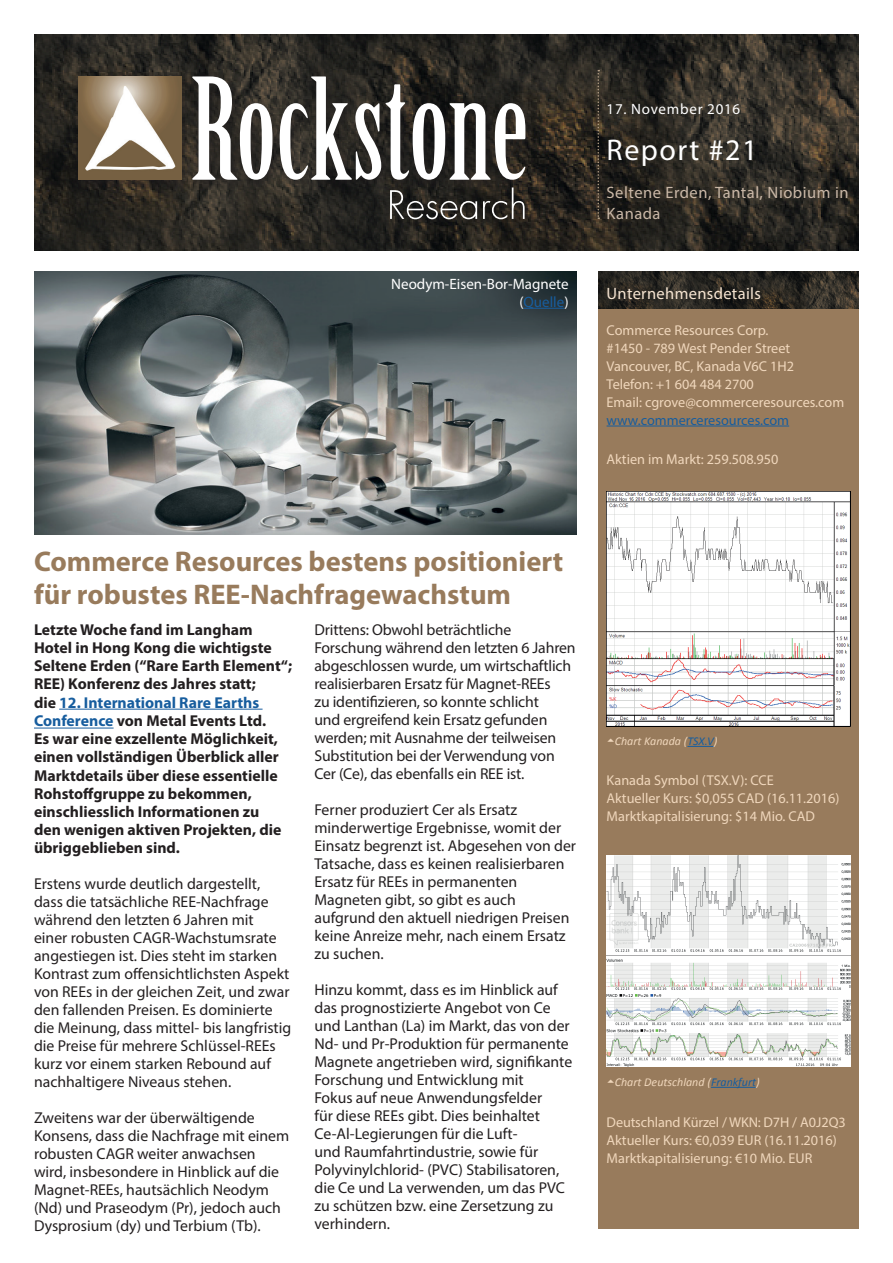
<style>
.page{position:relative;width:893px;height:1263px;background:#fff}
.page>*{position:absolute;margin:0;border:0;box-sizing:border-box;transform-origin:0 0}
.t1{font:30px "Myriad Pro";letter-spacing:.05em;color:#fff}
.t2{font:700 28.5px/33px "Myriad Pro";color:#987b5c}
.t3{font:16.5px/21px "Myriad Pro";letter-spacing:.03em;color:#cab8a7}
.t4{font:16.5px "Myriad Pro";letter-spacing:.02em;color:#f5e4d1}
.t5{font:15.75px/18px "Myriad Pro";color:#231f20}
.t6{font:700 15.75px/18.1px "Myriad Pro";color:#231f20}
.t7{font:15px/18px "Myriad Pro";color:#fff;text-align:right}
.t8{font:15px "Myriad Pro";letter-spacing:.05em;color:#fff}
.t9{font:14.25px/18px "Myriad Pro";color:#f0d7bc}
.t10{font:14.25px "Myriad Pro";color:#175d9e}
.t11{font:italic 12px "Calibri";color:#f0d7bc}
.s1{color:#175d9e}
</style>
<div class="page">
<img style="left:34px;top:34px;width:825px;height:216px">
<div style="left:186px;top:71px;width:351px;height:160px;background:#231f20;opacity:.65"></div>
<svg style="left:193px;top:76px;width:79px;height:104px"></svg>
<svg style="left:280px;top:76px;width:245px;height:104px"></svg>
<svg style="left:390px;top:190px;width:87px;height:29px;background:#4d4b48"></svg>
<svg style="left:483px;top:187px;width:42px;height:32px"></svg>
<svg style="left:597px;top:70px;width:2px;height:149px"></svg>
<div style="left:72px;top:71px;width:121px;height:121px;background:#231f20;opacity:.65"></div>
<img style="left:78px;top:76px;width:103px;height:104px">
<div style="left:598px;top:271px;width:261px;height:958px;background:#987b5c"></div>
<hr style="left:59px;top:709px;width:204px;height:1px;background:#175d9e">
<hr style="left:34px;top:728px;width:80px;height:1px;background:#175d9e">
<img style="left:598px;top:271px;width:261px;height:37px">
<hr style="left:607px;top:426px;width:182px;height:1px;background:#175d9e">
<img style="left:607px;top:492px;width:243px;height:234px">
<img style="left:607px;top:856px;width:243px;height:210px">
<svg style="left:687px;top:746px;width:27px;height:1px"></svg>
<hr style="left:711px;top:1087px;width:45px;height:1px;background:#175d9e">
<img style="left:34px;top:271px;width:543px;height:264px">
<hr style="left:524px;top:308px;width:40px;height:1px;background:#175d9e">
<p class="t7" style="left:391px;top:274px;width:179px">Neodym-Eisen-Bor-Magnete (<span class="s1">Quelle</span>)</p>
<p class="t8" style="left:607px;top:100px;width:135px">17. November 2016</p>
<h1 class="t1" style="left:607px;top:132px;width:152px">Report #21</h1>
<p class="t3" style="left:607px;top:182px;width:243px">Seltene Erden, Tantal, Niobium in<br>Kanada</p>
<p class="t4" style="left:607px;top:283px;width:156px">Unternehmensdetails</p>
<p class="t9" style="left:607px;top:321px;width:239px">Commerce Resources Corp.<br>#1450 - 789 West Pender Street<br>Vancouver, BC, Kanada V6C 1H2<br>Telefon: +1 604 484 2700<br>Email: cgrove@commerceresources.com</p>
<p class="t10" style="left:607px;top:411px;width:184px">www.commerceresources.com</p>
<p class="t9" style="left:607px;top:450px;width:173px">Aktien im Markt: 259.508.950</p>
<h2 class="t2" style="left:34px;top:544px;width:531px">Commerce Resources bestens positioniert für robustes REE-Nachfragewachstum</h2>
<p class="t6" style="left:34px;top:620px;width:260px">Letzte Woche fand im Langham Hotel in Hong Kong die wichtigste Seltene Erden (“Rare Earth Element“; REE) Konferenz des Jahres statt;<br>die <span class="s1">12. International Rare Earths Conference</span> von Metal Events Ltd.<br>Es war eine exzellente Möglichkeit, einen vollständigen Überblick aller Marktdetails über diese essentielle Rohstoffgruppe zu bekommen, einschliesslich Informationen zu<br>den wenigen aktiven Projekten, die übriggeblieben sind.</p>
<p class="t5" style="left:34px;top:874px;width:259px">Erstens wurde deutlich dargestellt, dass die tatsächliche REE-Nachfrage während den letzten 6 Jahren mit<br>einer robusten CAGR-Wachstumsrate angestiegen ist. Dies steht im starken Kontrast zum offensichtlichsten Aspekt von REEs in der gleichen Zeit, und zwar den fallenden Preisen. Es dominierte die Meinung, dass mittel- bis langfristig die Preise für mehrere Schlüssel-REEs kurz vor einem starken Rebound auf nachhaltigere Niveaus stehen.</p>
<p class="t5" style="left:34px;top:1108px;width:257px">Zweitens war der überwältigende Konsens, dass die Nachfrage mit einem robusten CAGR weiter anwachsen wird, insbesondere in Hinblick auf die Magnet-REEs, hautsächlich Neodym (Nd) und Praseodym (Pr), jedoch auch Dysprosium (dy) und Terbium (Tb).</p>
<p class="t5" style="left:314px;top:620px;width:263px">Drittens: Obwohl beträchtliche Forschung während den letzten 6 Jahren abgeschlossen wurde, um wirtschaftlich realisierbaren Ersatz für Magnet-REEs<br>zu identifizieren, so konnte schlicht<br>und ergreifend kein Ersatz gefunden werden; mit Ausnahme der teilweisen Substitution bei der Verwendung von Cer (Ce), das ebenfalls ein REE ist.</p>
<p class="t5" style="left:314px;top:800px;width:263px">Ferner produziert Cer als Ersatz minderwertige Ergebnisse, womit der Einsatz begrenzt ist. Abgesehen von der Tatsache, dass es keinen realisierbaren Ersatz für REEs in permanenten Magneten gibt, so gibt es auch aufgrund den aktuell niedrigen Preisen keine Anreize mehr, nach einem Ersatz zu suchen.</p>
<p class="t5" style="left:314px;top:980px;width:259px">Hinzu kommt, dass es im Hinblick auf das prognostizierte Angebot von Ce und Lanthan (La) im Markt, das von der Nd- und Pr-Produktion für permanente Magnete angetrieben wird, signifikante Forschung und Entwicklung mit<br>Fokus auf neue Anwendungsfelder<br>für diese REEs gibt. Dies beinhaltet Ce-Al-Legierungen für die Luft-<br>und Raumfahrtindustrie, sowie für Polyvinylchlorid- (PVC) Stabilisatoren, die Ce und La verwenden, um das PVC zu schützen bzw. eine Zersetzung zu verhindern.</p>
<p class="t11" style="left:615px;top:733px;width:104px">Chart Kanada (<span class="s1">TSX.V</span>)</p>
<p class="t9" style="left:607px;top:771px;width:234px">Kanada Symbol (TSX.V): CCE<br>Aktueller Kurs: $0,055 CAD (16.11.2016)<br>Marktkapitalisierung: $14 Mio. CAD</p>
<p class="t11" style="left:615px;top:1074px;width:147px">Chart Deutschland (<span class="s1">Frankfurt</span>)</p>
<p class="t9" style="left:607px;top:1113px;width:241px">Deutschland Kürzel / WKN: D7H / A0J2Q3<br>Aktueller Kurs: €0,039 EUR (16.11.2016)<br>Marktkapitalisierung: €10 Mio. EUR</p>
</div>
